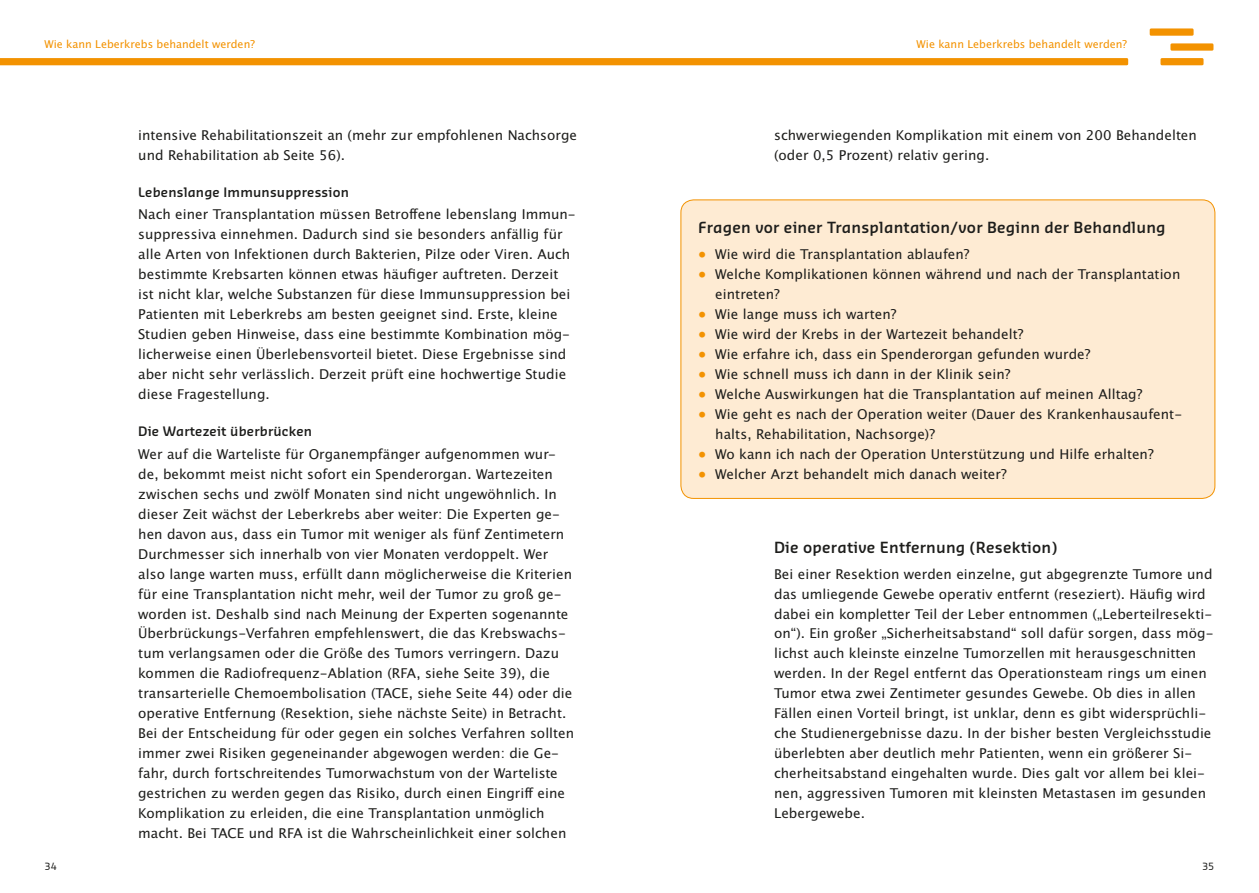
<style>
.page{position:relative;width:1259px;height:893px;background:#fff}
.page>*{position:absolute;margin:0;border:0;box-sizing:border-box;transform-origin:0 0}
.Infokasten_Headline{font:600 15px "Sansa Pro";letter-spacing:.015em;color:#1d1d1b}
.Headline_3__Ebene{font:600 15px "Sansa Pro";letter-spacing:.015em;color:#1d1d1b}
.Fliess{font:13.5px/20px "Lucida San Rom";letter-spacing:.005em;color:#1d1d1b}
.Headline_4__Ebene{font:600 12.75px "Sansa Pro";letter-spacing:.015em;color:#1d1d1b}
.t1{font:10.8px "Lucida San Rom";color:#f39200}
.t2{font:9.75px "Sansa Pro";color:#1d1d1b}
.s1{color:#f39200}
</style>
<div class="page">
<div style="left:1149px;top:28px;width:44px;height:8px;background:#f39200"></div>
<div style="left:1170px;top:43px;width:43px;height:8px;background:#f39200"></div>
<div style="left:1160px;top:58px;width:43px;height:7px;background:#f39200"></div>
<svg style="left:0;top:58px;width:1128px;height:7px;background:#f39302"></svg>
<div style="left:681px;top:200px;width:534px;height:298px;background:#feebd3;border-radius:13px"></div>
<div style="left:680px;top:200px;width:535px;height:299px;border:1px solid #f39200;border-radius:13px"></div>
<p class="t1" style="left:44px;top:37px;width:212px">Wie kann Leberkrebs behandelt werden?</p>
<p class="t1" style="left:916px;top:37px;width:212px">Wie kann Leberkrebs behandelt werden?</p>
<p class="Fliess" style="left:138px;top:125px;width:440px">intensive Rehabilitationszeit an (mehr zur empfohlenen Nachsorge und Rehabilitation ab Seite 56).</p>
<p class="Headline_4__Ebene" style="left:138px;top:183px;width:212px">Lebenslange Immunsuppression</p>
<p class="Fliess" style="left:138px;top:205px;width:439px">Nach einer Transplantation müssen Betroffene lebenslang Immun&shy;suppressiva einnehmen. Dadurch sind sie besonders anfällig für alle Arten von Infektionen durch Bakterien, Pilze oder Viren. Auch bestimmte Krebsarten können etwas häufiger auftreten. Derzeit ist nicht klar, welche Substanzen für diese Immunsuppression bei Patienten mit Leberkrebs am besten geeignet sind. Erste, kleine Studien geben Hinweise, dass eine bestimmte Kombination mög&shy;licherweise einen Überlebensvorteil bietet. Diese Ergebnisse sind aber nicht sehr verlässlich. Derzeit prüft eine hochwertige Studie diese Fragestellung.</p>
<p class="Headline_4__Ebene" style="left:138px;top:423px;width:175px">Die Wartezeit überbrücken</p>
<p class="Fliess" style="left:138px;top:444px;width:437px">Wer auf die Warteliste für Organempfänger aufgenommen wur&shy;de, bekommt meist nicht sofort ein Spenderorgan. Wartezeiten zwischen sechs und zwölf Monaten sind nicht ungewöhnlich. In dieser Zeit wächst der Leberkrebs aber weiter: Die Experten ge&shy;hen davon aus, dass ein Tumor mit weniger als fünf Zentimetern Durchmesser sich innerhalb von vier Monaten verdoppelt. Wer also lange warten muss, erfüllt dann möglicherweise die Kriterien für eine Transplantation nicht mehr, weil der Tumor zu groß ge&shy;worden ist. Deshalb sind nach Meinung der Experten sogenannte Überbrückungs-Verfahren empfehlenswert, die das Krebswachs&shy;tum verlangsamen oder die Größe des Tumors verringern. Dazu kommen die Radiofrequenz-Ablation (RFA, siehe Seite 39), die transarterielle Chemoembolisation (TACE, siehe Seite 44) oder die operative Entfernung (Resektion, siehe nächste Seite) in Betracht.<br>Bei der Entscheidung für oder gegen ein solches Verfahren sollten immer zwei Risiken gegeneinander abgewogen werden: die Ge&shy;fahr, durch fortschreitendes Tumorwachstum von der Warteliste gestrichen zu werden gegen das Risiko, durch einen Eingriff eine Komplikation zu erleiden, die eine Transplantation unmöglich macht. Bei TACE und RFA ist die Wahrscheinlichkeit einer solchen</p>
<p class="Fliess" style="left:774px;top:125px;width:424px">schwerwiegenden Komplikation mit einem von 200 Behandelten (oder 0,5 Prozent) relativ gering.</p>
<p class="Infokasten_Headline" style="left:698px;top:218px;width:469px">Fragen vor einer Transplantation/vor Beginn der Behandlung</p>
<p class="Fliess" style="left:698px;top:245px;width:273px"><span class="s1">•</span> Wie wird die Transplantation ablaufen?</p>
<p class="Fliess" style="left:715px;top:265px;width:466px;text-indent:-17px"><span class="s1">•</span> Welche Komplikationen können während und nach der Transplantation eintreten?</p>
<p class="Fliess" style="left:698px;top:305px;width:200px"><span class="s1">•</span> Wie lange muss ich warten?</p>
<p class="Fliess" style="left:698px;top:325px;width:327px"><span class="s1">•</span> Wie wird der Krebs in der Wartezeit behandelt?</p>
<p class="Fliess" style="left:698px;top:345px;width:394px"><span class="s1">•</span> Wie erfahre ich, dass ein Spenderorgan gefunden wurde?</p>
<p class="Fliess" style="left:698px;top:365px;width:314px"><span class="s1">•</span> Wie schnell muss ich dann in der Klinik sein?</p>
<p class="Fliess" style="left:698px;top:384px;width:446px"><span class="s1">•</span> Welche Auswirkungen hat die Transplantation auf meinen Alltag?</p>
<p class="Fliess" style="left:715px;top:404px;width:468px;text-indent:-17px"><span class="s1">•</span> Wie geht es nach der Operation weiter (Dauer des Krankenhausaufent&shy;halts, Rehabilitation, Nachsorge)?</p>
<p class="Fliess" style="left:698px;top:444px;width:457px"><span class="s1">•</span> Wo kann ich nach der Operation Unterstützung und Hilfe erhalten?</p>
<p class="Fliess" style="left:698px;top:464px;width:310px"><span class="s1">•</span> Welcher Arzt behandelt mich danach weiter?</p>
<p class="Headline_3__Ebene" style="left:774px;top:537px;width:285px">Die operative Entfernung (Resektion)</p>
<p class="Fliess" style="left:774px;top:564px;width:441px">Bei einer Resektion werden einzelne, gut abgegrenzte Tumore und das umliegende Gewebe operativ entfernt (reseziert). Häufig wird dabei ein kompletter Teil der Leber entnommen („Leberteilresekti&shy;on“). Ein großer „Sicherheitsabstand“ soll dafür sorgen, dass mög&shy;lichst auch kleinste einzelne Tumorzellen mit herausgeschnitten werden. In der Regel entfernt das Operationsteam rings um einen Tumor etwa zwei Zentimeter gesundes Gewebe. Ob dies in allen Fällen einen Vorteil bringt, ist unklar, denn es gibt widersprüchli&shy;che Studienergebnisse dazu. In der bisher besten Vergleichsstudie überlebten aber deutlich mehr Patienten, wenn ein größerer Si&shy;cherheitsabstand eingehalten wurde. Dies galt vor allem bei klei&shy;nen, aggressiven Tumoren mit kleinsten Metastasen im gesunden Lebergewebe.</p>
<p class="t2" style="left:45px;top:860px;width:14px">34</p>
<p class="t2" style="left:1202px;top:860px;width:14px">35</p>
</div>
